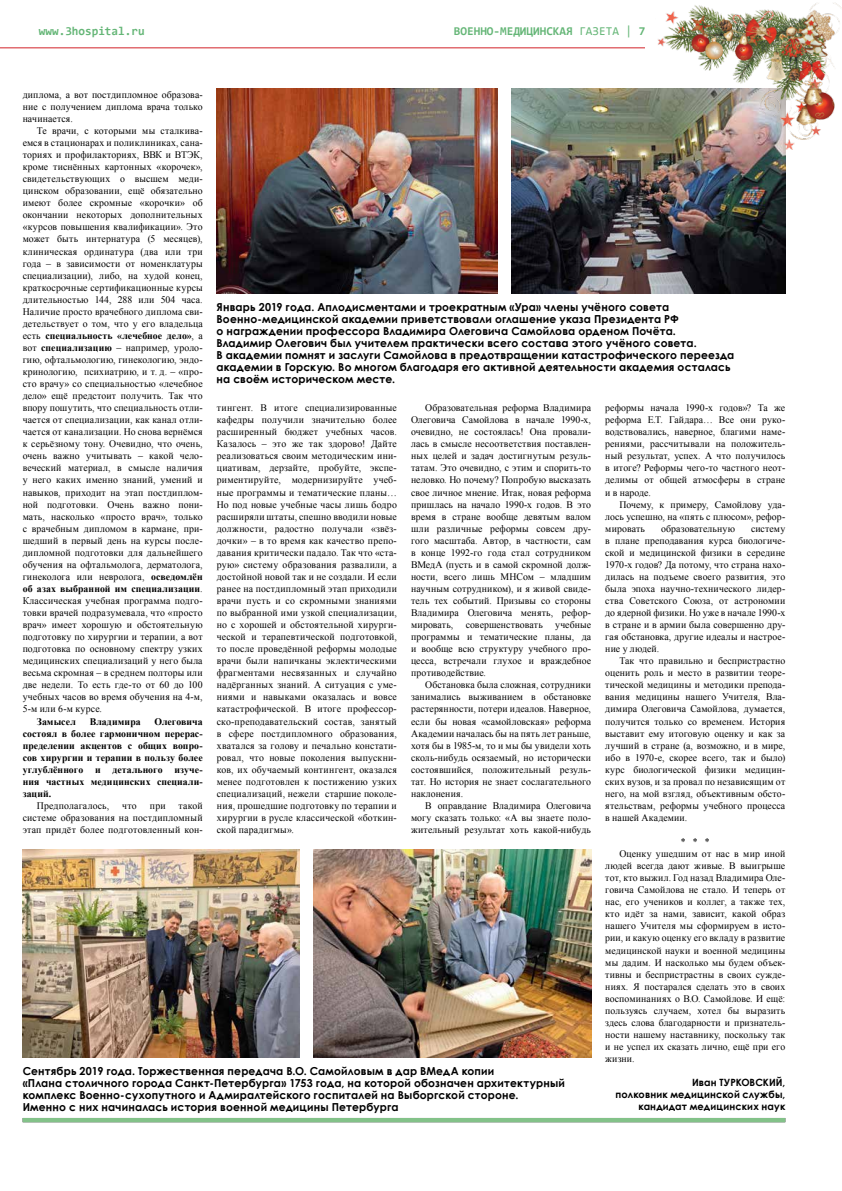
<style>
.page{position:relative;width:842px;height:1191px;background:#fff}
.page>*{position:absolute;margin:0;border:0;box-sizing:border-box;transform-origin:0 0}
.t1{font:700 12px "Consolas";color:#65b677}
.t2{font:700 11px/12px "Century Gothic";letter-spacing:.015em;color:#000}
.t3{font:10px/12px "Times New Roman";letter-spacing:.01em;color:#000;text-align:justify}
.t4{font:700 10px/12px "Times New Roman";letter-spacing:.01em;color:#000;text-align:justify}
.t5{font:700 10px/12px "Century Gothic";letter-spacing:.015em;color:#000;text-align:right}
.s1{font-weight:400}
.s2{font-weight:700}
</style>
<div class="page">
<hr style="left:0;top:47px;width:842px;height:1px;background:#d2232a">
<div style="left:645px;top:43px;width:197px;height:8px;background:#fff"></div>
<hr style="left:23px;top:1118px;width:762px;height:4px;background:#83c289">
<img style="left:314px;top:849px;width:277px;height:208px">
<img style="left:23px;top:849px;width:277px;height:208px">
<img style="left:511px;top:88px;width:274px;height:205px">
<img style="left:217px;top:88px;width:281px;height:205px">
<img style="left:656px;top:3px;width:185px;height:146px">
<p class="t1" style="left:39px;top:23px;width:107px">www.3hospital.ru</p>
<p class="t1" style="left:454px;top:23px;width:193px">ВОЕННО-МЕДИЦИНСКАЯ <span class="s1">ГАЗЕТА |</span> 7</p>
<p class="t3" style="left:23px;top:88px;width:181px">диплома, а вот постдипломное образова&shy;ние с получением диплома врача только начинается.</p>
<p class="t3" style="left:23px;top:124px;width:182px;text-indent:14px">Те врачи, с которыми мы сталкива&shy;емся в стационарах и поликлиниках, сана&shy;ториях и профилакториях, ВВК и ВТЭК, кроме тиснённых картонных «корочек», свидетельствующих о высшем меди&shy;цинском образовании, ещё обязательно имеют более скромные «корочки» об окончании некоторых дополнительных «курсов повышения квалификации». Это может быть интернатура (5 месяцев), клиническая ординатура (два или три года – в зависимости от номенклатуры специализации), либо, на худой конец, краткосрочные сертификационные курсы длительностью 144, 288 или 504 часа.<br>Наличие просто врачебного диплома сви&shy;детельствует о том, что у его владельца есть <span class="s2">специальность «лечебное дело»</span>, а вот <span class="s2">специализацию</span> – например, уроло&shy;гию, офтальмологию, гинекологию, эндо&shy;кринологию, психиатрию, и т. д. – «про&shy;сто врачу» со специальностью «лечебное дело» ещё предстоит получить. Так что впору пошутить, что специальность отли&shy;чается от специализации, как канал отли&shy;чается от канализации. Но снова вернёмся к серьёзному тону. Очевидно, что очень, очень важно учитывать – какой чело&shy;веческий материал, в смысле наличия у него каких именно знаний, умений и навыков, приходит на этап постдиплом&shy;ной подготовки. Очень важно пони&shy;мать, насколько «просто врач», только с врачебным дипломом в кармане, при&shy;шедший в первый день на курсы после&shy;дипломной подготовки для дальнейшего обучения на офтальмолога, дерматолога, гинеколога или невролога, <span class="s2">осведомлён об азах выбранной им специализации</span>.<br>Классическая учебная программа подго&shy;товки врачей подразумевала, что «просто врач» имеет хорошую и обстоятельную подготовку по хирургии и терапии, а вот подготовка по основному спектру узких медицинских специализаций у него была весьма скромная – в среднем полторы или две недели. То есть где-то от 60 до 100 учебных часов во время обучения на 4-м, 5-м или 6-м курсе.</p>
<p class="t4" style="left:37px;top:715px;width:40px">Замысел</p>
<p class="t4" style="left:90px;top:715px;width:52px">Владимира</p>
<p class="t2" style="left:217px;top:301px;width:519px">Январь 2019 года. Аплодисментами и троекратным «Ура» члены учёного совета Военно-медицинской академии приветствовали оглашение указа Президента РФ<br>о награждении профессора Владимира Олеговича Самойлова орденом Почёта.<br>Владимир Олегович был учителем практически всего состава этого учёного совета.<br>В академии помнят и заслуги Самойлова в предотвращении катастрофического переезда академии в Горскую. Во многом благодаря его активной деятельности академия осталась на своём историческом месте.</p>
<p class="t3" style="left:217px;top:402px;width:182px">тингент. В итоге специализированные кафедры получили значительно более расширенный бюджет учебных часов.<br>Казалось – это же так здорово! Дайте реализоваться своим методическим ини&shy;циативам, дерзайте, пробуйте, экспе&shy;риментируйте, модернизируйте учеб&shy;ные программы и тематические планы… Но под новые учебные часы лишь бодро расширяли штаты, спешно вводили новые должности, радостно получали «звёз&shy;дочки» – в то время как качество препо&shy;давания критически падало. Так что «ста&shy;рую» систему образования развалили, а достойной новой так и не создали. И если ранее на постдипломный этап приходили врачи пусть и со скромными знаниями по выбранной ими узкой специализации, но с хорошей и обстоятельной хирурги&shy;ческой и терапевтической подготовкой, то после проведённой реформы молодые врачи были напичканы эклектическими фрагментами несвязанных и случайно надёрганных знаний. А ситуация с уме&shy;ниями и навыками оказалась и вовсе катастрофической. В итоге профессор&shy;ско-преподавательский состав, занятый в сфере постдипломного образования, хватался за голову и печально констати&shy;ровал, что новые поколения выпускни&shy;ков, их обучаемый контингент, оказался менее подготовлен к постижению узких специализаций, нежели старшие поколе&shy;ния, прошедшие подготовку по терапии и хирургии в русле классической «боткин&shy;ской парадигмы».</p>
<p class="t3" style="left:411px;top:402px;width:182px;text-indent:14px">Образовательная реформа Владимира Олеговича Самойлова в начале 1990-х, очевидно, не состоялась! Она провали&shy;лась в смысле несоответствия поставлен&shy;ных целей и задач достигнутым резуль&shy;татам. Это очевидно, с этим и спорить-то неловко. Но почему? Попробую высказать свое личное мнение. Итак, новая реформа пришлась на начало 1990-х годов. В это время в стране вообще девятым валом шли различные реформы совсем дру&shy;гого масштаба. Автор, в частности, сам в конце 1992-го года стал сотрудником ВМедА (пусть и в самой скромной долж&shy;ности, всего лишь МНСом – младшим научным сотрудником), и я живой свиде&shy;тель тех событий. Призывы со стороны Владимира Олеговича менять, рефор&shy;мировать, совершенствовать учебные программы и тематические планы, да и вообще всю структуру учебного про&shy;цесса, встречали глухое и враждебное противодействие.</p>
<p class="t3" style="left:605px;top:402px;width:182px">реформы начала 1990-х годов»? Та же реформа Е.Т. Гайдара… Все они руко&shy;водствовались, наверное, благими наме&shy;рениями, рассчитывали на положитель&shy;ный результат, успех. А что получилось в итоге? Реформы чего-то частного неот&shy;делимы от общей атмосферы в стране и в народе.</p>
<p class="t3" style="left:605px;top:498px;width:181px;text-indent:14px">Почему, к примеру, Самойлову уда&shy;лось успешно, на «пять с плюсом», рефор&shy;мировать</p>
<p class="t3" style="left:661px;top:522px;width:75px">образовательную</p>
<p class="t3" style="left:605px;top:522px;width:182px;text-indent:146px">систему в плане преподавания курса биологиче&shy;ской и медицинской физики в середине 1970-х годов? Да потому, что страна нахо&shy;дилась на подъеме своего развития, это была эпоха научно-технического лидер&shy;ства Советского Союза, от астрономии до ядерной физики. Но уже в начале 1990-х в стране и в армии была совершенно дру&shy;гая обстановка, другие идеалы и настрое&shy;ние у людей.</p>
<p class="t3" style="left:605px;top:655px;width:182px;text-indent:14px">Так что правильно и беспристрастно оценить роль и место в развитии теоре&shy;тической медицины и методики препода&shy;вания медицины нашего Учителя, Вла&shy;димира Олеговича Самойлова, думается, получится только со временем. История выставит ему итоговую оценку и как за лучший в стране (а, возможно, и в мире, ибо в 1970-е, скорее всего, так и было) курс биологической физики медицин&shy;ских вузов, и за провал по независящим от него, на мой взгляд, объективным обсто&shy;ятельствам, реформы учебного процесса в нашей Академии.</p>
<p class="t3" style="left:681px;top:835px;width:31px">* * *</p>
<p class="t3" style="left:619px;top:847px;width:167px">Оценку ушедшим от нас в мир иной</p>
<p class="t3" style="left:605px;top:859px;width:182px">людей всегда дают живые. В выигрыше</p>
<p class="t3" style="left:605px;top:871px;width:181px">тот, кто выжил. Год назад Владимира Оле-</p>
<p class="t3" style="left:605px;top:883px;width:182px">говича Самойлова не стало. И теперь от</p>
<p class="t3" style="left:605px;top:895px;width:182px">нас, его учеников и коллег, а также тех,</p>
<p class="t3" style="left:605px;top:908px;width:182px">кто идёт за нами, зависит, какой образ</p>
<p class="t3" style="left:605px;top:920px;width:181px">нашего Учителя мы сформируем в исто-</p>
<p class="t3" style="left:605px;top:932px;width:182px">рии, и какую оценку его вкладу в развитие</p>
<p class="t3" style="left:605px;top:944px;width:181px">медицинской науки и военной медицины</p>
<p class="t3" style="left:605px;top:956px;width:181px">мы дадим. И насколько мы будем объек-</p>
<p class="t3" style="left:605px;top:968px;width:181px">тивны и беспристрастны в своих сужде-</p>
<p class="t3" style="left:605px;top:980px;width:182px">ниях. Я постарался сделать это в своих</p>
<p class="t3" style="left:605px;top:992px;width:182px">воспоминаниях о В.О. Самойлове. И ещё:</p>
<p class="t3" style="left:605px;top:1004px;width:181px">пользуясь случаем, хотел бы выразить</p>
<p class="t3" style="left:605px;top:1016px;width:181px">здесь слова благодарности и признатель-</p>
<p class="t3" style="left:605px;top:1028px;width:182px">ности нашему наставнику, поскольку так</p>
<p class="t3" style="left:605px;top:1040px;width:182px">и не успел их сказать лично, ещё при его</p>
<p class="t3" style="left:605px;top:1052px;width:31px">жизни.</p>
<p class="t5" style="left:615px;top:1076px;width:171px">Иван ТУРКОВСКИЙ,<br>полковник медицинской службы, кандидат медицинских наук</p>
<p class="t3" style="left:411px;top:679px;width:182px;text-indent:14px">Обстановка была сложная, сотрудники занимались выживанием в обстановке растерянности, потери идеалов. Наверное, если бы новая «самойловская» реформа Академии началась бы на пять лет раньше, хотя бы в 1985-м, то и мы бы увидели хоть сколь-нибудь осязаемый, но исторически состоявшийся, положительный резуль&shy;тат. Но история не знает сослагательного наклонения.</p>
<p class="t3" style="left:411px;top:799px;width:182px;text-indent:14px">В оправдание Владимира Олеговича могу сказать только: «А вы знаете поло&shy;жительный результат хоть какой-нибудь</p>
<p class="t4" style="left:23px;top:715px;width:182px;text-indent:132px">Олеговича состоял в более гармоничном перерас&shy;пределении акцентов с общих вопро&shy;сов хирургии и терапии в пользу более углублённого и детального изуче&shy;ния частных медицинских специали&shy;заций.</p>
<p class="t3" style="left:37px;top:799px;width:74px">Предполагалось,</p>
<p class="t3" style="left:122px;top:799px;width:16px">что</p>
<p class="t3" style="left:150px;top:799px;width:17px">при</p>
<p class="t3" style="left:23px;top:799px;width:181px;text-indent:156px">такой системе образования на постдипломный этап придёт более подготовленный кон-</p>
<p class="t2" style="left:23px;top:1064px;width:544px">Сентябрь 2019 года. Торжественная передача В.О. Самойловым в дар ВМедА копии<br>«Плана столичного города Санкт-Петербурга» 1753 года, на которой обозначен архитектурный комплекс Военно-сухопутного и Адмиралтейского госпиталей на Выборгской стороне.<br>Именно с них начиналась история военной медицины Петербурга</p>
</div>
